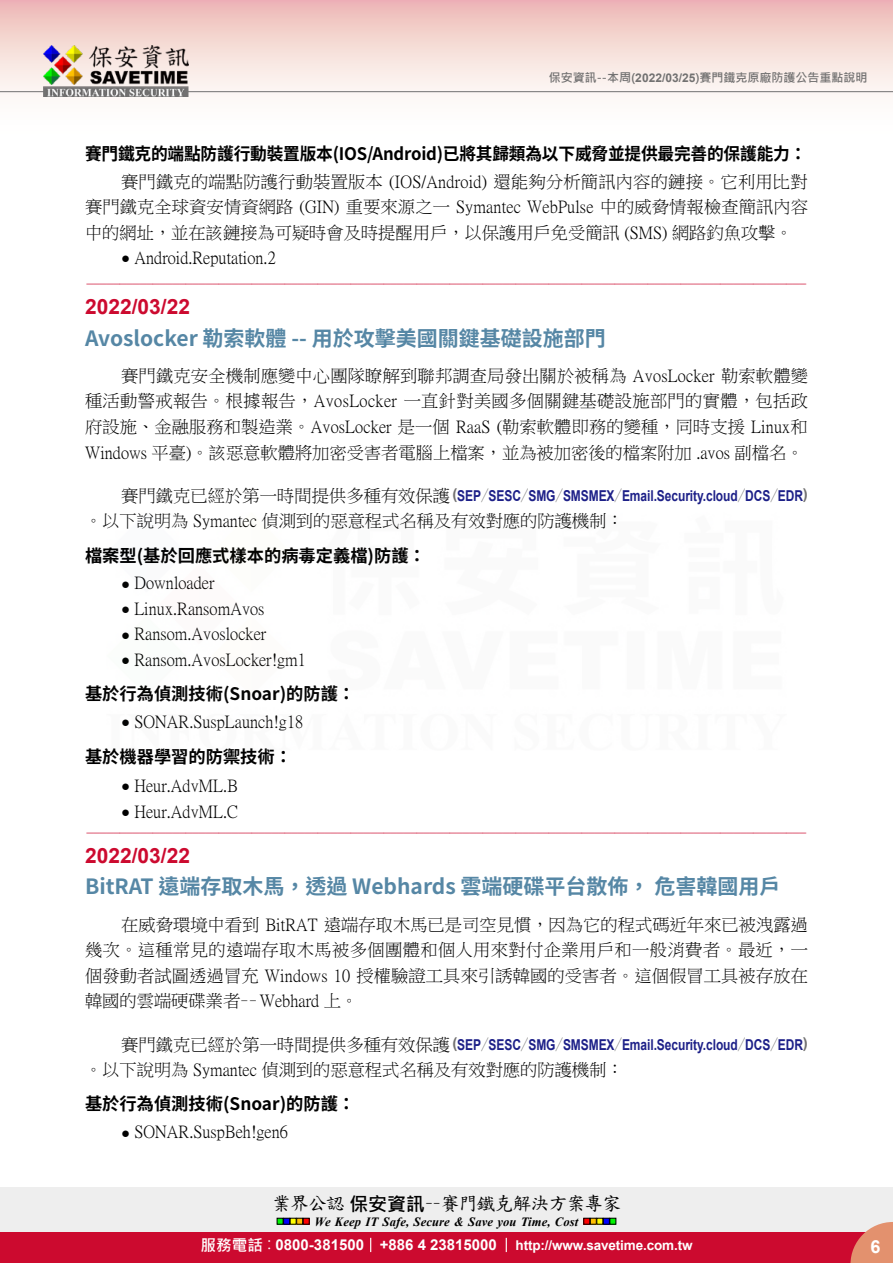
<style>
.page{position:relative;width:893px;height:1263px;background:#fff}
.page>*{position:absolute;margin:0;border:0;box-sizing:border-box;transform-origin:0 0}
.t1{font:700 21px "Source Han Sans TW";color:#5687a5}
.t2{font:700 21px "Arial";color:#cc0a2f}
.t3{font:18.9px "DF Kai Shu SB Estd BF";letter-spacing:-.05em;color:#000}
.t4{font:700 18px "Arial";color:#fff}
.t5{font:17.25px/25.7px "P Ming Li U";color:#000;text-align:justify}
.t6{font:700 17.25px "Source Han Sans TW";color:#000}
.t7{font:16.5px "DF Kai Shu SB Estd BF";color:#cc0a2f}
.t8{font:700 15px "Arial";letter-spacing:-.005em;color:#1d2088;scale:.8 1}
.t9{font:700 13.5px "Arial";letter-spacing:-.01em;color:#fff}
.t10{font:italic 700 12.6px "Times New Roman";letter-spacing:.005em;color:#000}
.t11{font:700 12px "Microsoft Jheng Hei";color:#727171}
.s1{font-family:"Arial"}
.s2{font-family:"Arial";font-size:15px}
.s3{font-family:"P Ming Li U";font-weight:400;font-size:17.25px;color:#000}
.s4{color:#727171}
.s5{font-family:"Source Han Sans TW";font-weight:800;color:#727171}
.s6{font-family:"Microsoft Jheng Hei";font-weight:700}
.s7{font-family:"Microsoft Jheng Hei";font-size:15.6px}
.s8{font-family:"Microsoft Jheng Hei";font-weight:400;font-size:15.6px}
.s9{font-size:15px}
</style>
<div class="page">
<div style="left:0;top:1187px;width:893px;height:49px;background:#eee"></div>
<svg style="left:277px;top:1218px;width:32px;height:6px"></svg>
<svg style="left:584px;top:1218px;width:32px;height:6px"></svg>
<div style="left:0;top:1232px;width:893px;height:31px;background:#cc0a2f"></div>
<svg style="left:850px;top:1222px;width:43px;height:41px"></svg>
<svg style="left:370px;top:1238px;width:1px;height:14px"></svg>
<svg style="left:506px;top:1238px;width:1px;height:14px"></svg>
<div style="left:0;top:0;width:893px;height:141px;background:linear-gradient(to bottom,#efc0bb,#fff)"></div>
<hr style="left:0;top:91px;width:893px;height:1px;background:#727171">
<img style="left:44px;top:46px;width:145px;height:51px">
<p class="t11" style="left:549px;top:70px;width:320px">保安資訊--本周(<span class="s1">2022/03/25</span>)賽門鐵克原廠防護公告重點說明</p>
<p class="t6" style="left:85px;top:144px;width:723px">賽門鐵克的端點防護行動裝置版本(IOS/Android)已將其歸類為以下威脅並提供最完善的保護能力：</p>
<p class="t5" style="left:85px;top:169px;width:725px;text-indent:36px">賽門鐵克的端點防護行動裝置版本 (IOS/Android) 還能夠分析簡訊內容的鏈接。它利用比對賽門鐵克全球資安情資網路 (GIN) 重要來源之一 Symantec WebPulse 中的威脅情報檢查簡訊內容中的網址，並在該鏈接為可疑時會及時提醒用戶，以保護用戶免受簡訊 (SMS) 網路釣魚攻擊。</p>
<p class="t5" style="left:121px;top:245px;width:156px"><span class="s2">●</span> Android.Reputation.2</p>
<p class="t7" style="left:86px;top:276px;width:723px">-------------------------------------------------------------------------------------------------------------</p>
<p class="t2" style="left:85px;top:292px;width:107px">2022/03/22</p>
<p class="t1" style="left:85px;top:326px;width:522px">Avoslocker 勒索軟體 -- 用於攻擊美國關鍵基礎設施部門</p>
<p class="t5" style="left:85px;top:363px;width:724px;text-indent:36px">賽門鐵克安全機制應變中心團隊瞭解到聯邦調查局發出關於被稱為 AvosLocker 勒索軟體變種活動警戒報告。根據報告，AvosLocker 一直針對美國多個關鍵基礎設施部門的實體，包括政府設施、金融服務和製造業。AvosLocker 是一個 RaaS (勒索軟體即務的變種，同時支援 Linux和Windows 平臺)。該惡意軟體將加密受害者電腦上檔案，並為被加密後的檔案附加 .avos 副檔名。</p>
<p class="t8" style="left:121px;top:485px;width:860px"><span class="s3">賽門鐵克已經於第一時間提供多種有效保護</span><span class="s4">(</span>SEP<span class="s5">／</span>SESC<span class="s5">／</span>SMG<span class="s5">／</span>SMSMEX<span class="s5">／</span>Email.Security.cloud<span class="s5">／</span>DCS<span class="s5">／</span>EDR<span class="s4">)</span></p>
<p class="t5" style="left:85px;top:508px;width:540px">。以下說明為 Symantec 偵測到的惡意程式名稱及有效對應的防護機制：</p>
<p class="t6" style="left:85px;top:545px;width:342px">檔案型(基於回應式樣本的病毒定義檔)防護：</p>
<p class="t5" style="left:121px;top:570px;width:95px"><span class="s2">●</span> Downloader</p>
<p class="t5" style="left:121px;top:596px;width:145px"><span class="s2">●</span> Linux.RansomAvos</p>
<p class="t5" style="left:121px;top:621px;width:147px"><span class="s2">●</span> Ransom.Avoslocker</p>
<p class="t5" style="left:121px;top:647px;width:186px"><span class="s2">●</span> Ransom.AvosLocker!gm1</p>
<p class="t6" style="left:85px;top:684px;width:272px">基於行為偵測技術(Snoar)的防護：</p>
<p class="t5" style="left:121px;top:709px;width:184px"><span class="s2">●</span> SONAR.SuspLaunch!g18</p>
<p class="t6" style="left:85px;top:746px;width:209px">基於機器學習的防禦技術：</p>
<p class="t5" style="left:121px;top:773px;width:118px"><span class="s2">●</span> Heur.AdvML.B</p>
<p class="t5" style="left:121px;top:798px;width:118px"><span class="s2">●</span> Heur.AdvML.C</p>
<p class="t7" style="left:86px;top:824px;width:723px">-------------------------------------------------------------------------------------------------------------</p>
<p class="t2" style="left:85px;top:840px;width:107px">2022/03/22</p>
<p class="t1" style="left:85px;top:875px;width:697px">BitRAT 遠端存取木馬，透過 Webhards 雲端硬碟平台散佈， 危害韓國用戶</p>
<p class="t5" style="left:85px;top:911px;width:725px;text-indent:36px">在威脅環境中看到 BitRAT 遠端存取木馬已是司空見慣，因為它的程式碼近年來已被洩露過幾次。這種常見的遠端存取木馬被多個團體和個人用來對付企業用戶和一般消費者。最近，一個發動者試圖透過冒充 Windows 10 授權驗證工具來引誘韓國的受害者。這個假冒工具被存放在韓國的雲端硬碟業者－－ Webhard 上。</p>
<p class="t8" style="left:121px;top:1034px;width:860px"><span class="s3">賽門鐵克已經於第一時間提供多種有效保護</span><span class="s4">(</span>SEP<span class="s5">／</span>SESC<span class="s5">／</span>SMG<span class="s5">／</span>SMSMEX<span class="s5">／</span>Email.Security.cloud<span class="s5">／</span>DCS<span class="s5">／</span>EDR<span class="s4">)</span></p>
<p class="t5" style="left:85px;top:1057px;width:540px">。以下說明為 Symantec 偵測到的惡意程式名稱及有效對應的防護機制：</p>
<p class="t6" style="left:85px;top:1094px;width:272px">基於行為偵測技術(Snoar)的防護：</p>
<p class="t5" style="left:121px;top:1119px;width:168px"><span class="s2">●</span> SONAR.SuspBeh!gen6</p>
<p class="t3" style="left:272px;top:1194px;width:351px">業界公認<span class="s6">保安資訊</span>－－賽門鐵克解決方案專家</p>
<p class="t10" style="left:315px;top:1212px;width:265px">We Keep IT Safe, Secure &amp; Save you Time, Cost</p>
<p class="t9" style="left:200px;top:1235px;width:494px"><span class="s7">服務電話</span><span class="s8">：</span><span class="s9">0800-381500 +886 4 23815000</span> http://www.savetime.com.tw</p>
<p class="t4" style="left:870px;top:1234px;width:12px">6</p>
</div>
